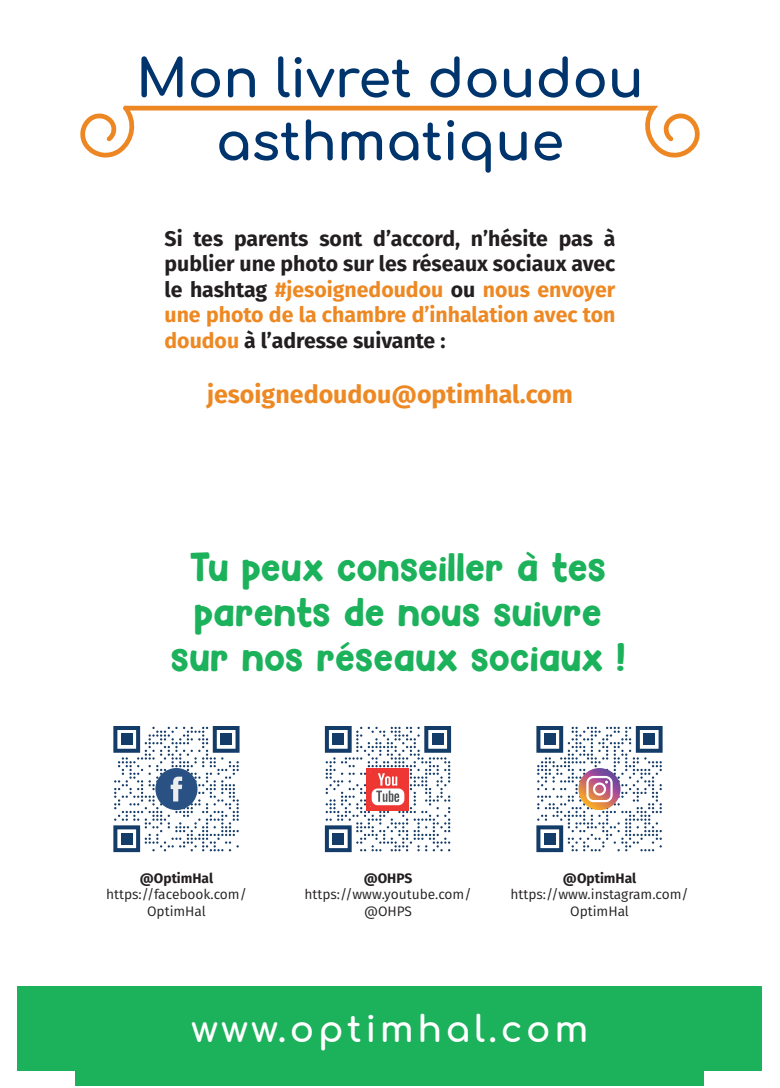
<style>
.page{position:relative;width:780px;height:1088px;background:#fff}
.page>*{position:absolute;margin:0;border:0;box-sizing:border-box;transform-origin:0 0}
.t1{font:700 52.5px/63px "Comfortaa";color:#00346d;text-align:center}
.t2{font:37.5px/45px "Hey Comic";color:#1cb15b;text-align:center}
.t3{font:700 36.25px "Comfortaa";letter-spacing:.1em;color:#fff}
.t4{font:700 25px "Fira Sans";color:#ed8823}
.t5{font:700 21.25px/25.5px "Fira Sans";color:#231f20;text-align:justify}
.t6{font:13.75px/16.5px "Fira Sans";color:#231f20;text-align:center}
.t7{font:700 13.75px "Fira Sans";color:#231f20}
.s1{color:#ed8823}
</style>
<div class="page">
<svg style="left:80px;top:105px;width:620px;height:52px"></svg>
<div style="left:18px;top:986px;width:744px;height:84px;background:#1cb15b"></div>
<div style="left:76px;top:1010px;width:628px;height:75px;background:#1cb15b"></div>
<svg style="left:113px;top:726px;width:126px;height:126px"></svg>
<svg style="left:325px;top:726px;width:126px;height:126px"></svg>
<svg style="left:536px;top:726px;width:126px;height:126px"></svg>
<p class="t1" style="left:136px;top:39px;width:509px">Mon livret doudou asthmatique</p>
<p class="t5" style="left:164px;top:224px;width:452px">Si tes parents sont d’accord, n’hésite pas à publier une photo sur les réseaux sociaux avec le hashtag <span class="s1">#jesoignedoudou</span> ou <span class="s1">nous envoyer une photo de la chambre d’inhalation avec ton doudou</span> à l’adresse suivante :</p>
<p class="t4" style="left:207px;top:373px;width:367px">jesoignedoudou@optimhal.com</p>
<p class="t2" style="left:171px;top:545px;width:456px">Tu peux conseiller à tes parents de nous suivre sur nos réseaux sociaux !</p>
<p class="t7" style="left:140px;top:866px;width:75px">@OptimHal</p>
<p class="t6" style="left:106px;top:886px;width:142px">https://facebook.com/<br>OptimHal</p>
<p class="t7" style="left:364px;top:866px;width:50px">@OHPS</p>
<p class="t6" style="left:304px;top:886px;width:168px">https://www.youtube.com/</p>
<p class="t6" style="left:364px;top:902px;width:50px">@OHPS</p>
<p class="t7" style="left:563px;top:866px;width:75px">@OptimHal</p>
<p class="t6" style="left:510px;top:886px;width:180px">https://www.instagram.com/<br>OptimHal</p>
<p class="t3" style="left:191px;top:995px;width:398px">www.optimhal.com</p>
</div>
